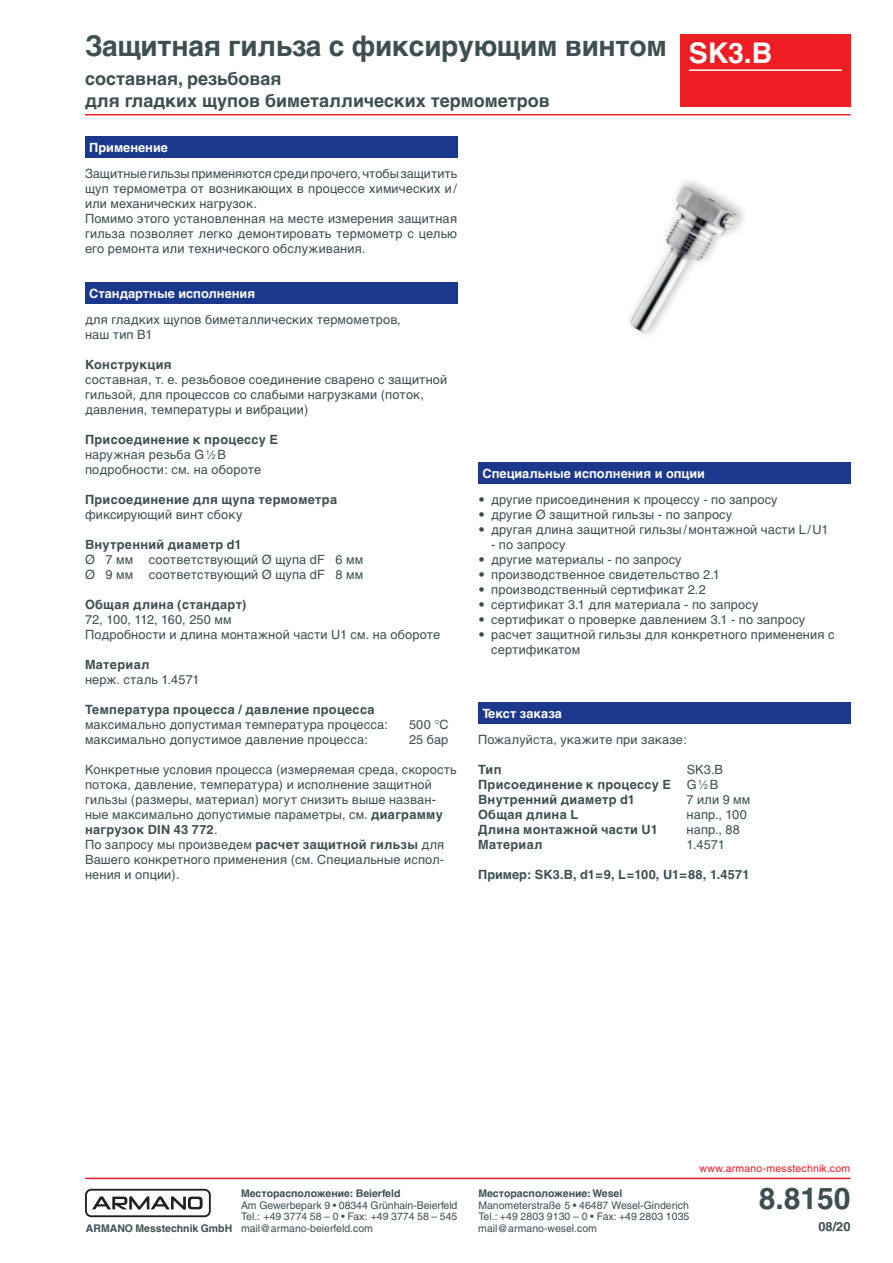
<style>
.page{position:relative;width:893px;height:1263px;background:#fff}
.page>*{position:absolute;margin:0;border:0;box-sizing:border-box;transform-origin:0 0}
.t1{font:700 30px "Helvetica";color:#3d4f51}
.t2{font:700 28.5px "Helvetica Cyr";letter-spacing:-.01em;color:#3d4f51}
.t3{font:700 28.5px "Helvetica";color:#fff}
.t4{font:700 18px/21.6px "Helvetica Cyr";color:#3d4f51}
.t5{font:12.75px/15px "Helvetica Cyr Upright";letter-spacing:.01em;color:#3d4f51}
.t6{font:700 12.75px/15px "Helvetica Cyr";letter-spacing:.025em;color:#3d4f51}
.t7{font:700 12.75px "Helvetica Cyr";color:#fff}
.t8{font:700 12.75px "Helvetica";letter-spacing:.01em;color:#3d4f51}
.t9{font:12.75px "Helvetica";letter-spacing:-.005em;color:#3d4f51}
.t10{font:10.5px/11.6px "Helvetica";color:#3d4f51;text-align:justify}
.t11{font:700 10.5px "Helvetica Cyr";color:#3d4f51}
.t12{font:10.5px "Helvetica";letter-spacing:.02em;color:#ee1d23}
.t13{font:700 10.5px "Helvetica";color:#3d4f51}
.s1{font-family:"Helvetica"}
.s2{font-family:"Helvetica";font-size:7.05px}
.s3{font-family:"Helvetica Cyr";font-weight:700}
.s4{font-family:"Helvetica Cyr Upright";font-weight:400}
.s5{font-family:"Helvetica";font-weight:400}
.s6{font-family:"Helvetica";font-weight:400;font-size:7.05px}
.s7{font-family:"Helvetica Cyr Upright"}
.s8{font-family:"Helvetica Cyr"}
</style>
<div class="page">
<hr style="left:85px;top:114px;width:765px;height:1px;background:#ee1d23">
<hr style="left:85px;top:1178px;width:765px;height:1px;background:#ee1d23">
<div style="left:85px;top:1189px;width:126px;height:28px;border:2px solid #231f20;border-radius:5px"></div>
<svg style="left:92px;top:1196px;width:111px;height:14px"></svg>
<div style="left:680px;top:34px;width:170px;height:72px;background:#ee1d23"></div>
<hr style="left:689px;top:69px;width:153px;height:2px;background:#fff">
<div style="left:85px;top:136px;width:372px;height:21px;background:#1b388c"></div>
<div style="left:85px;top:283px;width:372px;height:21px;background:#1b388c"></div>
<div style="left:478px;top:462px;width:372px;height:22px;background:#1b388c"></div>
<div style="left:478px;top:703px;width:372px;height:21px;background:#1b388c"></div>
<img style="left:630px;top:187px;width:108px;height:146px">
<h2 class="t2" style="left:85px;top:30px;width:583px">Защитная гильза с фиксирующим винтом</h2>
<h3 class="t4" style="left:85px;top:68px;width:466px">составная, резьбовая<br>для гладких щупов биметаллических термометров</h3>
<p class="t7" style="left:89px;top:140px;width:80px">Применение</p>
<p class="t5" style="left:85px;top:166px;width:374px">Защитные гильзы применяются среди прочего, чтобы защитить щуп термометра от возникающих в процессе химических и/ или механических нагрузок.<br>Помимо этого установленная на месте измерения защитная гильза позволяет легко демонтировать термометр с целью его ремонта или технического обслуживания.</p>
<p class="t7" style="left:89px;top:287px;width:167px">Стандартные исполнения</p>
<h2 class="t3" style="left:689px;top:36px;width:85px">SK3.B</h2>
<p class="t5" style="left:85px;top:312px;width:317px">для гладких щупов биметаллических термометров, наш тип B1</p>
<p class="t6" style="left:85px;top:357px;width:88px">Конструкция</p>
<p class="t5" style="left:85px;top:372px;width:364px">составная, т. е. резьбовое соединение сварено с защитной гильзой, для процессов со слабыми нагрузками (поток, давления, температуры и вибрации)</p>
<p class="t6" style="left:85px;top:432px;width:194px">Присоединение к процессу E</p>
<p class="t5" style="left:85px;top:447px;width:178px">наружная резьба <span class="s1">G</span> <sup>1</sup><span class="s1">⁄</span><span class="s2">2</span> <span class="s1">B </span>подробности: см. на обороте</p>
<p class="t6" style="left:85px;top:492px;width:254px">Присоединение для щупа термометра</p>
<p class="t5" style="left:85px;top:507px;width:159px">фиксирующий винт сбоку</p>
<p class="t6" style="left:85px;top:537px;width:158px">Bнутренний диаметр d1</p>
<p class="t5" style="left:85px;top:552px;width:280px"><span class="s1">Ø</span> 7 мм соответствующий <span class="s1">Ø</span> щупа dF 6 мм<br><span class="s1">Ø</span> 9 мм соответствующий <span class="s1">Ø</span> щупа dF 8 мм</p>
<p class="t6" style="left:85px;top:597px;width:163px">Общая длина (стандарт)</p>
<p class="t5" style="left:85px;top:612px;width:357px">72, 100, 112, 160, 250 мм<br>Подробности и длина монтажной части U1 см. на обороте</p>
<p class="t6" style="left:85px;top:657px;width:66px">Материал</p>
<p class="t5" style="left:85px;top:672px;width:116px">нерж. сталь 1.4571</p>
<p class="t6" style="left:85px;top:702px;width:291px">Температура процесса / давление процесса</p>
<p class="t5" style="left:85px;top:717px;width:305px">максимально допустимая температура процесса:</p>
<p class="t5" style="left:409px;top:717px;width:41px">500 °C</p>
<p class="t5" style="left:85px;top:732px;width:285px">максимально допустимое давление процесса:</p>
<p class="t5" style="left:409px;top:732px;width:41px">25 бар</p>
<p class="t5" style="left:85px;top:762px;width:373px">Конкретные условия процесса (измеряемая среда, скорость потока, давление, температура) и исполнение защитной гильзы (размеры, материал) могут снизить выше назван&shy;ные максимально допустимые параметры, см. <span class="s3">диаграмму</span></p>
<p class="t6" style="left:85px;top:822px;width:134px">нагрузок DIN 43 772<span class="s4">.</span></p>
<p class="t5" style="left:85px;top:837px;width:361px;text-align:justify">По запросу мы произведем <span class="s3">расчет защитной гильзы</span> для Вашего конкретного применения (см. Специальные испол&shy;нения и опции).</p>
<p class="t7" style="left:483px;top:466px;width:224px">Специальные исполнения и опции</p>
<p class="t5" style="left:478px;top:492px;width:301px">• другие присоединения к процессу - по запросу</p>
<p class="t5" style="left:478px;top:507px;width:255px">• другие <span class="s1">Ø</span> защитной гильзы - по запросу</p>
<p class="t5" style="left:478px;top:522px;width:352px">• другая длина защитной гильзы/монтажной части L/U1</p>
<p class="t5" style="left:491px;top:537px;width:76px">- по запросу</p>
<p class="t5" style="left:478px;top:552px;width:205px">• другие материалы - по запросу</p>
<p class="t5" style="left:478px;top:567px;width:243px">• производственное свидетельство 2.1</p>
<p class="t5" style="left:478px;top:582px;width:229px">• производственный сертификат 2.2</p>
<p class="t5" style="left:478px;top:597px;width:282px">• сертификат 3.1 для материала - по запросу</p>
<p class="t5" style="left:478px;top:612px;width:328px">• сертификат о проверке давлением 3.1 - по запросу</p>
<p class="t5" style="left:491px;top:627px;width:345px;text-indent:-13px">• расчет защитной гильзы для конкретного применения с сертификатом</p>
<p class="t7" style="left:482px;top:706px;width:81px">Текст заказа</p>
<p class="t5" style="left:478px;top:732px;width:210px">Пожалуйста, укажите при заказе<span class="s1">:</span></p>
<p class="t6" style="left:478px;top:762px;width:25px">Тип</p>
<p class="t9" style="left:687px;top:762px;width:38px">SK3.B</p>
<p class="t6" style="left:478px;top:777px;width:242px">Присоединение к процессу E <span class="s5">G</span> <sup>1</sup><span class="s5">⁄</span><span class="s6">2</span> <span class="s5">B<br></span>Bнутренний диаметр <span class="s1">d1</span></p>
<p class="t5" style="left:687px;top:792px;width:65px"><span class="s1">7</span> или <span class="s1">9</span> мм</p>
<p class="t6" style="left:478px;top:807px;width:102px">Общая длина <span class="s1">L</span></p>
<p class="t9" style="left:687px;top:807px;width:62px"><span class="s7">напр</span>., 100</p>
<p class="t6" style="left:478px;top:822px;width:181px">Длина монтажной части U1</p>
<p class="t5" style="left:687px;top:822px;width:55px">напр<span class="s1">., 88</span></p>
<p class="t6" style="left:478px;top:837px;width:66px">Материал</p>
<p class="t9" style="left:687px;top:837px;width:40px">1.4571</p>
<p class="t8" style="left:478px;top:867px;width:273px"><span class="s8">Пример</span>: SK3.B, d1=9, L=100, U1=88, 1.4571</p>
<p class="t13" style="left:86px;top:1221px;width:148px">ARMANO Messtechnik GmbH</p>
<p class="t11" style="left:241px;top:1187px;width:161px">Месторасположение: Beierfeld</p>
<p class="t10" style="left:241px;top:1199px;width:218px">Am Gewerbepark 9 • 08344 Grünhain-Beierfeld Tel.: +49 3774 58 – 0 • Fax: +49 3774 58 – 545 mail@armano-beierfeld.com</p>
<p class="t11" style="left:478px;top:1187px;width:145px">Месторасположение: Wesel</p>
<p class="t10" style="left:478px;top:1199px;width:213px">Manometerstraße 5 • 46487 Wesel-Ginderich Tel.: +49 2803 9130 – 0 • Fax: +49 2803 1035 mail@armano-wesel.com</p>
<p class="t12" style="left:699px;top:1162px;width:152px">www.armano-messtechnik.com</p>
<h1 class="t1" style="left:759px;top:1180px;width:93px">8.8150</h1>
<p class="t8" style="left:818px;top:1218px;width:33px">08/20</p>
</div>
